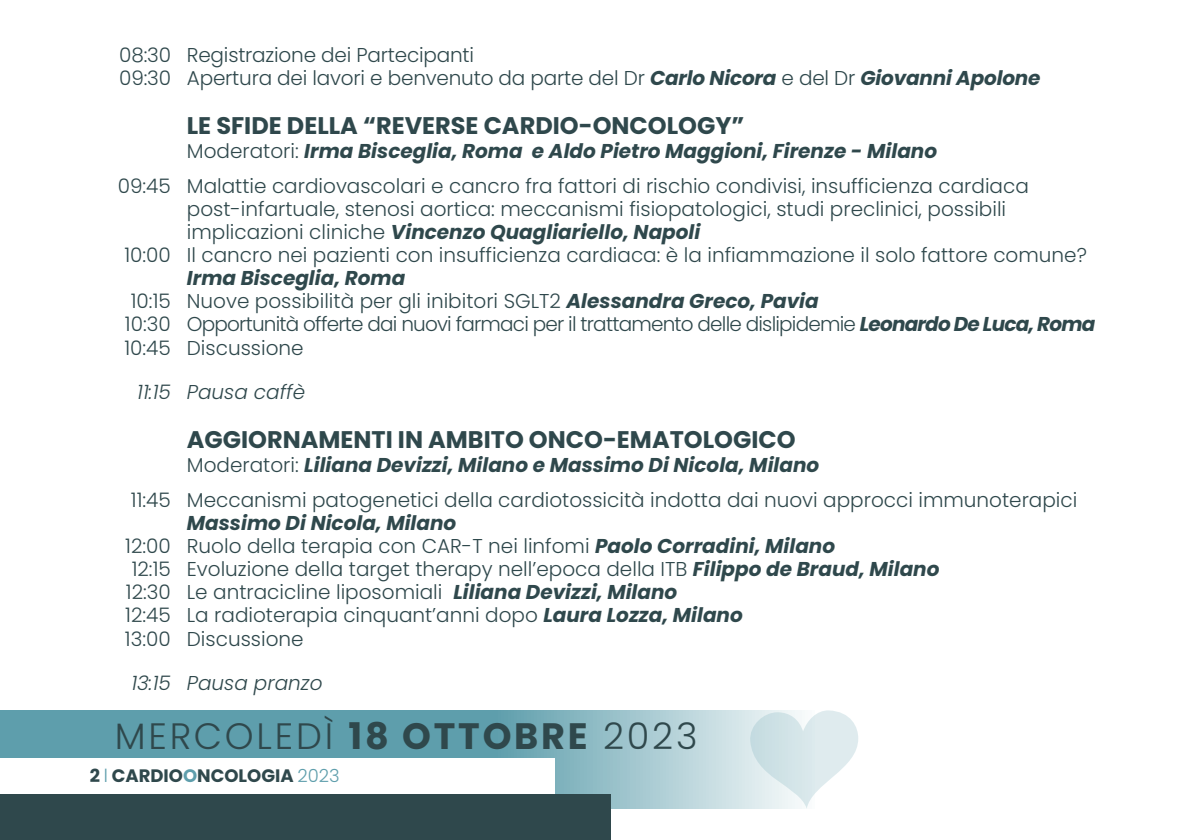
<style>
.page{position:relative;width:1191px;height:840px;background:#fff}
.page>*{position:absolute;margin:0;border:0;box-sizing:border-box;transform-origin:0 0}
.t1{font:300 36.6px "Poppins";letter-spacing:.075em;color:#2f484c}
.t2{font:700 24px "Poppins";color:#2f484c}
.t3{font:300 20px/35px "Poppins";color:#2f484c}
.t4{font:300 20px "Poppins";letter-spacing:-.04em;color:#2f484c}
.t5{font:italic 700 20px "Poppins";color:#2f484c}
.t6{font:italic 300 20px "Poppins";color:#2f484c}
.t7{font:700 18px "Poppins";color:#2f484c}
.s1{font-weight:700;font-style:italic}
.s2{font-weight:300;font-style:normal}
.s3{font-weight:700}
.s4{font-weight:300;color:#5e9eac}
.s5{color:#5e9eac}
</style>
<div class="page">
<svg style="left:0;top:710px;width:749px;height:98px;fill:#5e9eac"></svg>
<svg style="left:749px;top:710px;width:109px;height:98px"></svg>
<div style="left:0;top:793px;width:611px;height:46px;background:#2f484c"></div>
<div style="left:0;top:758px;width:554px;height:35px;background:#fff"></div>
<p class="t3" style="left:119px;top:43px;width:922px;line-height:23px">08:30 Registrazione dei Partecipanti<br>09:30 Apertura dei lavori e benvenuto da parte del Dr <span class="s1">Carlo Nicora</span> e del Dr <span class="s1">Giovanni Apolone</span></p>
<p class="t2" style="left:187px;top:111px;width:559px">LE SFIDE DELLA “REVERSE CARDIO-ONCOLOGY”</p>
<p class="t3" style="left:118px;top:133px;width:912px;text-indent:69px">Moderatori: <span class="s1">Irma Bisceglia, Roma e Aldo Pietro Maggioni, Firenze - Milano<br></span>09:45 Malattie cardiovascolari e cancro fra fattori di rischio condivisi, insufficienza cardiaca</p>
<p class="t3" style="left:187px;top:191px;width:820px">post-infartuale, stenosi aortica: meccanismi fisiopatologici, studi preclinici, possibili</p>
<p class="t5" style="left:187px;top:220px;width:515px"><span class="s2">implicazioni cliniche</span> Vincenzo Quagliariello, Napoli</p>
<p class="t3" style="left:124px;top:237px;width:964px">10:00 Il cancro nei pazienti con insufficienza cardiaca: è la infiammazione il solo fattore comune?</p>
<p class="t5" style="left:187px;top:266px;width:220px">Irma Bisceglia, Roma</p>
<p class="t3" style="left:131px;top:283px;width:689px">10:15 Nuove possibilità per gli inibitori SGLT2 <span class="s1">Alessandra Greco, Pavia</span></p>
<p class="t4" style="left:125px;top:312px;width:972px">10:30 Opportunità offerte dai nuovi farmaci per il trattamento delle dislipidemie <span class="s1">Leonardo De Luca, Roma</span></p>
<p class="t3" style="left:124px;top:330px;width:181px">10:45 Discussione</p>
<p class="t6" style="left:137px;top:380px;width:169px">11:15 Pausa caffè</p>
<p class="t2" style="left:187px;top:425px;width:610px">AGGIORNAMENTI IN AMBITO ONCO-EMATOLOGICO</p>
<p class="t3" style="left:131px;top:447px;width:948px;text-indent:56px">Moderatori: <span class="s1">Liliana Devizzi, Milano e Massimo Di Nicola, Milano<br></span>11:45 Meccanismi patogenetici della cardiotossicità indotta dai nuovi approcci immunoterapici</p>
<p class="t5" style="left:187px;top:511px;width:271px">Massimo Di Nicola, Milano</p>
<p class="t3" style="left:125px;top:528px;width:711px">12:00 Ruolo della terapia con CAR-T nei linfomi <span class="s1">Paolo Corradini, Milano</span></p>
<p class="t3" style="left:132px;top:551px;width:809px">12:15 Evoluzione della target therapy nell’epoca della ITB <span class="s1">Filippo de Braud, Milano</span></p>
<p class="t3" style="left:126px;top:574px;width:553px">12:30 Le antracicline liposomiali <span class="s1">Liliana Devizzi, Milano</span></p>
<p class="t3" style="left:125px;top:597px;width:619px">12:45 La radioterapia cinquant’anni dopo <span class="s1">Laura Lozza, Milano</span></p>
<p class="t3" style="left:125px;top:621px;width:180px">13:00 Discussione</p>
<p class="t6" style="left:131px;top:671px;width:193px">13:15 Pausa pranzo</p>
<h1 class="t1" style="left:115px;top:714px;width:584px">MERCOLEDÌ <span class="s3">18 OTTOBRE</span> 2023</h1>
<p class="t7" style="left:90px;top:765px;width:251px">2 <span class="s4">ℓ</span> CARDIO<span class="s5">O</span>NCOLOGIA <span class="s4">2023</span></p>
</div>
